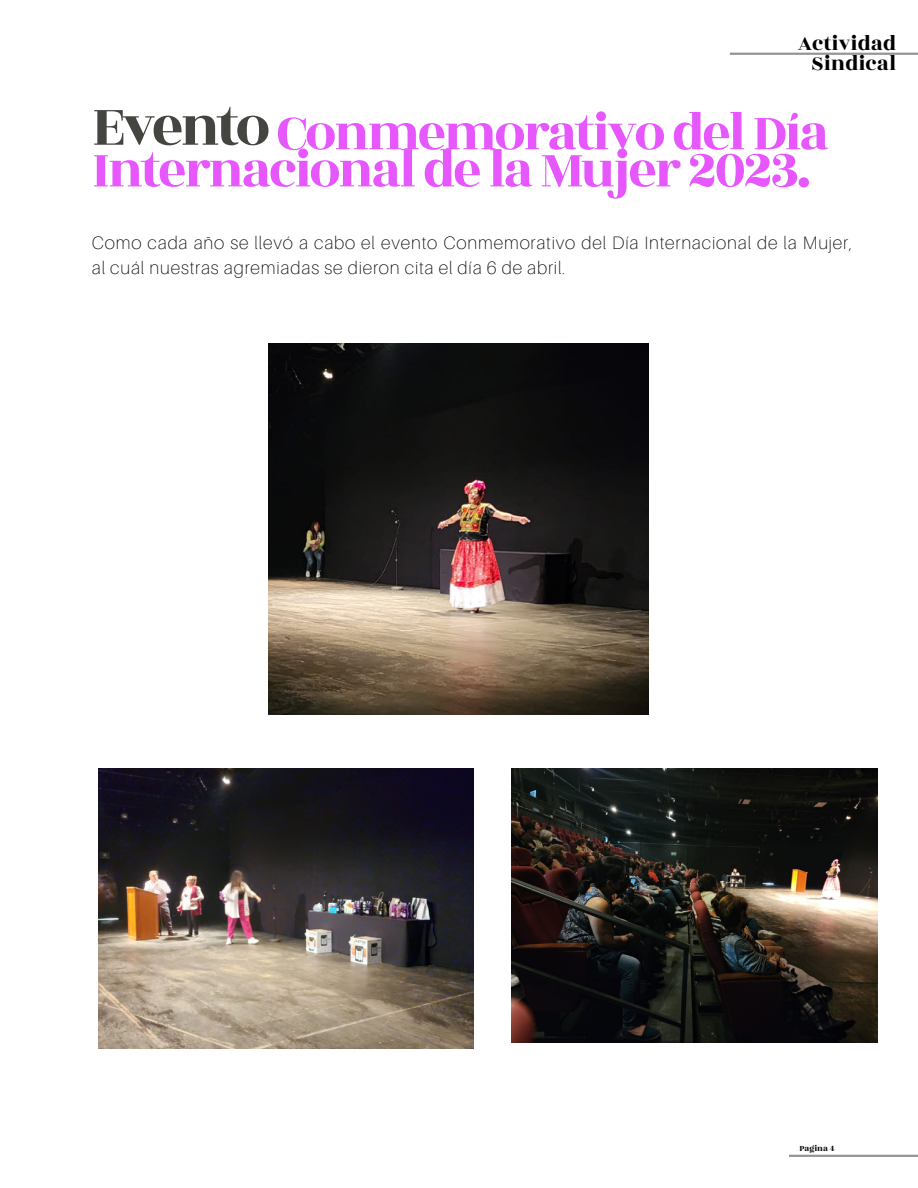
<style>
.page{position:relative;width:918px;height:1188px;background:#fff}
.page>*{position:absolute;margin:0;border:0;box-sizing:border-box;transform-origin:0 0}
.t1{font:61.8px "Rozha One";letter-spacing:-.055em;color:#444440}
.t2{font:55.65px "Rozha One";letter-spacing:-.05em;color:#e657fd}
.t3{font:22.35px/20.2px "Rozha One";color:#000;text-align:right}
.t4{font:100 18px/24.8px "Aileron";letter-spacing:.045em;color:#000}
.t5{font:9px "Rozha One";color:#000}
</style>
<div class="page">
<hr style="left:789px;top:1155px;width:129px;height:2px;background:#000">
<hr style="left:730px;top:53px;width:188px;height:2px;background:#000">
<img style="left:269px;top:343px;width:380px;height:372px">
<img style="left:99px;top:769px;width:374px;height:280px">
<img style="left:512px;top:769px;width:365px;height:273px">
<p class="t3" style="left:798px;top:34px;width:100px">Actividad<br>Sindical</p>
<p class="t1" style="left:92px;top:83px;width:180px">Evento</p>
<p class="t2" style="left:277px;top:94px;width:554px">Conmemorativo del Día</p>
<p class="t2" style="left:92px;top:131px;width:721px">Internacional de la Mujer 2023.</p>
<p class="t4" style="left:92px;top:230px;width:762px">Como cada año se llevó a cabo el evento Conmemorativo del Día Internacional de la Mujer, al cuál nuestras agremiadas se dieron cita el día 6 de abril.</p>
<p class="t5" style="left:799px;top:1142px;width:37px">Pagina 4</p>
</div>
